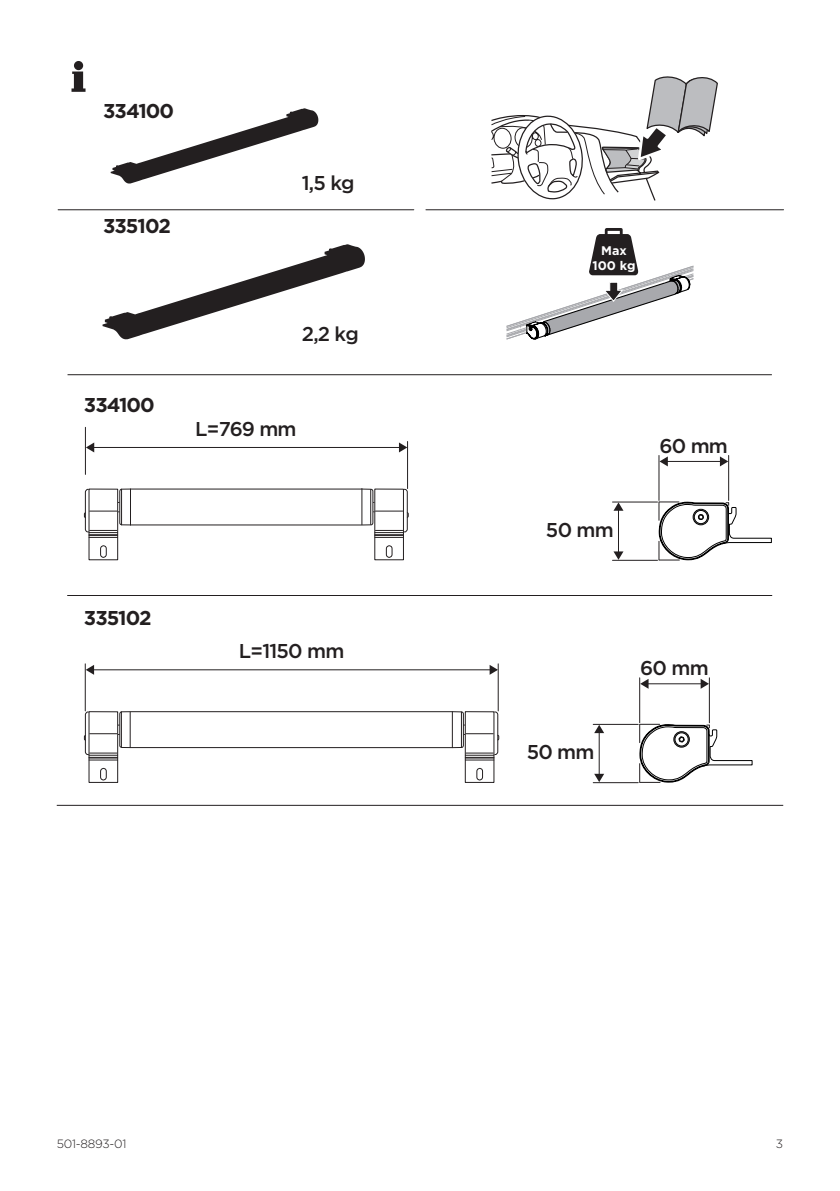
<style>
.page{position:relative;width:840px;height:1191px;background:#fff}
.page>*{position:absolute;margin:0;border:0;box-sizing:border-box;transform-origin:0 0}
.Numbering{font:500 20px "Thule";letter-spacing:-.04em;color:#231f20}
.Numbering-2{font:700 20px "Thule";letter-spacing:-.05em;color:#231f20}
.t1{font:700 12.4px "Thule";color:#fff}
.t2{font:300 12px "Thule";letter-spacing:-.025em;color:#231f20}
</style>
<div class="page">
<hr style="left:67px;top:374px;width:704px;height:1px;background:#231f20">
<hr style="left:57px;top:805px;width:725px;height:1px;background:#231f20">
<svg style="left:491px;top:76px;width:227px;height:125px"></svg>
<svg style="left:102px;top:244px;width:263px;height:95px"></svg>
<svg style="left:111px;top:108px;width:207px;height:75px"></svg>
<hr style="left:67px;top:595px;width:704px;height:1px;background:#231f20">
<svg style="left:71px;top:71px;width:14px;height:21px"></svg>
<div style="left:74px;top:61px;width:9px;height:9px;background:#231f20;border-radius:50%"></div>
<hr style="left:58px;top:209px;width:355px;height:1px;background:#231f20">
<hr style="left:425px;top:209px;width:358px;height:1px;background:#231f20">
<svg style="left:506px;top:228px;width:187px;height:112px"></svg>
<div style="left:88px;top:488px;width:30px;height:72px;border:1px solid #231f20"></div>
<div style="left:374px;top:488px;width:30px;height:72px;border:1px solid #231f20"></div>
<div style="left:100px;top:545px;width:7px;height:13px;border:1px solid #231f20;border-radius:3px"></div>
<div style="left:385px;top:545px;width:7px;height:13px;border:1px solid #231f20;border-radius:3px"></div>
<svg style="left:83px;top:488px;width:326px;height:50px"></svg>
<hr style="left:121px;top:489px;width:1px;height:36px;background:#231f20">
<hr style="left:130px;top:489px;width:1px;height:36px;background:#231f20">
<hr style="left:370px;top:489px;width:1px;height:35px;background:#231f20">
<hr style="left:361px;top:488px;width:1px;height:36px;background:#231f20">
<hr style="left:407px;top:441px;width:1px;height:47px;background:#231f20">
<hr style="left:728px;top:455px;width:1px;height:45px;background:#231f20">
<hr style="left:89px;top:447px;width:316px;height:1px;background:#231f20">
<hr style="left:85px;top:427px;width:1px;height:47px;background:#231f20">
<svg style="left:86px;top:442px;width:8px;height:10px"></svg>
<svg style="left:399px;top:442px;width:8px;height:10px"></svg>
<svg style="left:719px;top:456px;width:8px;height:10px"></svg>
<div style="left:88px;top:711px;width:30px;height:72px;border:1px solid #231f20"></div>
<div style="left:464px;top:711px;width:30px;height:72px;border:1px solid #231f20"></div>
<div style="left:100px;top:768px;width:7px;height:12px;border:1px solid #231f20;border-radius:3px"></div>
<div style="left:476px;top:768px;width:7px;height:12px;border:1px solid #231f20;border-radius:3px"></div>
<svg style="left:83px;top:710px;width:416px;height:50px"></svg>
<hr style="left:130px;top:712px;width:1px;height:35px;background:#231f20">
<hr style="left:121px;top:712px;width:1px;height:35px;background:#231f20">
<hr style="left:452px;top:711px;width:1px;height:36px;background:#231f20">
<hr style="left:461px;top:712px;width:1px;height:35px;background:#231f20">
<hr style="left:497px;top:664px;width:1px;height:47px;background:#231f20">
<hr style="left:89px;top:669px;width:407px;height:1px;background:#231f20">
<hr style="left:85px;top:664px;width:1px;height:47px;background:#231f20">
<svg style="left:86px;top:665px;width:8px;height:10px"></svg>
<svg style="left:489px;top:665px;width:8px;height:10px"></svg>
<hr style="left:664px;top:461px;width:58px;height:1px;background:#231f20">
<svg style="left:658px;top:499px;width:114px;height:62px"></svg>
<hr style="left:658px;top:455px;width:1px;height:45px;background:#231f20">
<svg style="left:659px;top:456px;width:8px;height:10px"></svg>
<hr style="left:612px;top:502px;width:45px;height:1px;background:#231f20">
<svg style="left:613px;top:502px;width:10px;height:9px"></svg>
<hr style="left:617px;top:508px;width:1px;height:47px;background:#231f20">
<hr style="left:612px;top:560px;width:45px;height:1px;background:#231f20">
<svg style="left:613px;top:551px;width:10px;height:9px"></svg>
<hr style="left:708px;top:678px;width:1px;height:45px;background:#231f20">
<svg style="left:700px;top:679px;width:8px;height:10px"></svg>
<hr style="left:645px;top:683px;width:58px;height:1px;background:#231f20">
<svg style="left:638px;top:722px;width:114px;height:61px"></svg>
<hr style="left:639px;top:678px;width:1px;height:45px;background:#231f20">
<svg style="left:640px;top:679px;width:8px;height:10px"></svg>
<hr style="left:593px;top:724px;width:45px;height:1px;background:#231f20">
<svg style="left:594px;top:725px;width:10px;height:8px"></svg>
<hr style="left:598px;top:730px;width:1px;height:47px;background:#231f20">
<hr style="left:593px;top:782px;width:45px;height:1px;background:#231f20">
<svg style="left:594px;top:774px;width:10px;height:8px"></svg>
<p class="Numbering-2" style="left:103px;top:99px;width:72px">334100</p>
<p class="Numbering-2" style="left:103px;top:214px;width:69px">335102</p>
<p class="Numbering" style="left:302px;top:170px;width:54px">1,5 kg</p>
<p class="Numbering-2" style="left:84px;top:393px;width:72px">334100</p>
<p class="Numbering" style="left:302px;top:321px;width:58px">2,2 kg</p>
<p class="Numbering" style="left:195px;top:415px;width:103px">L=769 mm</p>
<p class="Numbering-2" style="left:84px;top:606px;width:69px">335102</p>
<p class="Numbering" style="left:239px;top:638px;width:107px">L=1150 mm</p>
<p class="t1" style="left:601px;top:243px;width:27px">Max</p>
<p class="t1" style="left:592px;top:258px;width:45px">100 kg</p>
<p class="Numbering" style="left:545px;top:516px;width:69px">50 mm</p>
<p class="Numbering" style="left:659px;top:433px;width:70px">60 mm</p>
<p class="Numbering" style="left:526px;top:739px;width:69px">50 mm</p>
<p class="Numbering" style="left:640px;top:655px;width:70px">60 mm</p>
<p class="t2" style="left:57px;top:1135px;width:71px">501-8893-01</p>
<p class="t2" style="left:775px;top:1135px;width:9px">3</p>
</div>
